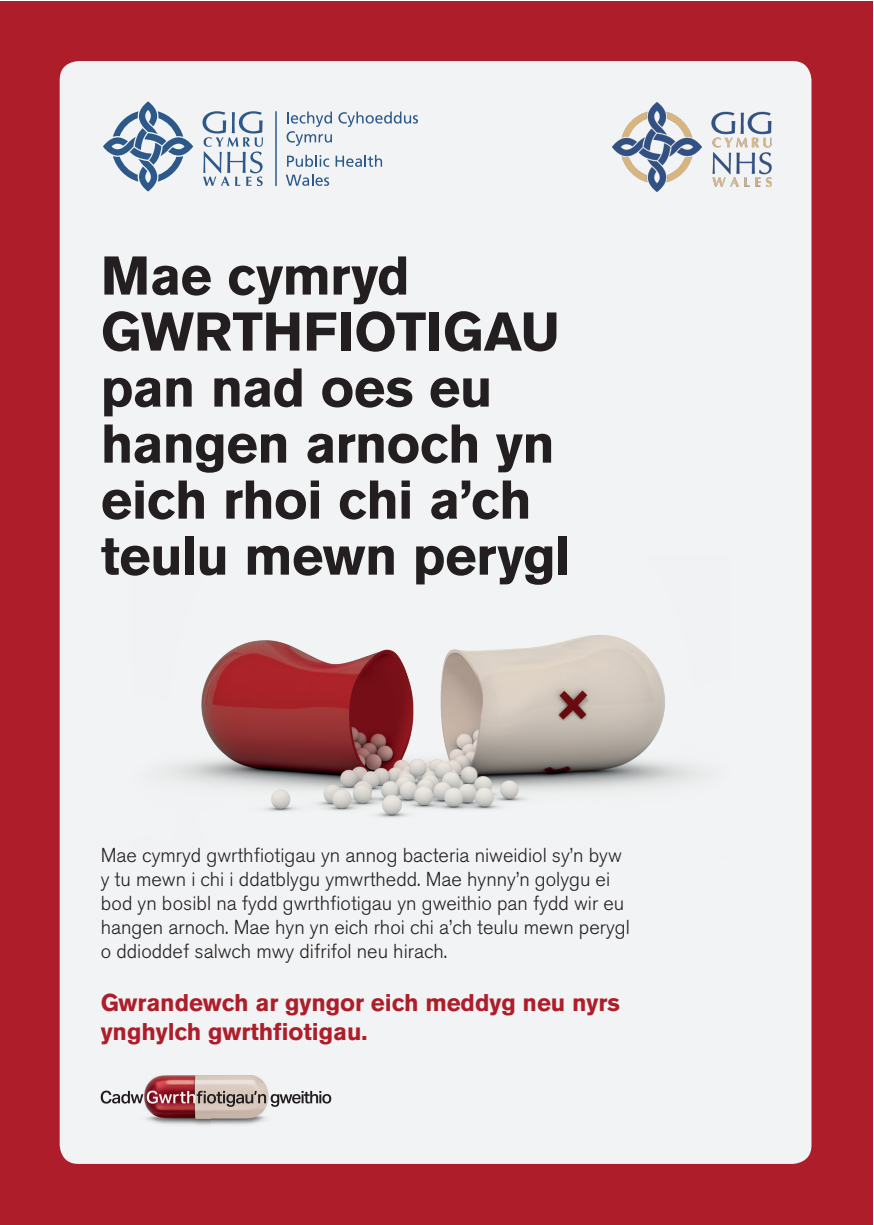
<style>
.page{position:relative;width:874px;height:1225px;background:#fff}
.page>*{position:absolute;margin:0;border:0;box-sizing:border-box;transform-origin:0 0}
.t1{font:700 54px/56px "Akzidenz Grotesk BE";letter-spacing:-.015em;color:#231f20}
.t2{font:700 24px/28.8px "Akzidenz Grotesk BE";letter-spacing:-.005em;color:#ae1d2a}
.t3{font:300 20px/24px "Akzidenz Grotesk BE";color:#231f20}
</style>
<div class="page">
<div style="left:0;top:2px;width:872px;height:1223px;background:#ae1d2a"></div>
<div style="left:55px;top:56px;width:761px;height:1113px;background:#f2f3f4;border-radius:24px"></div>
<div style="left:50px;top:51px;width:771px;height:1123px;border:10px solid #ae1d2a;border-radius:24px"></div>
<img style="left:167px;top:635px;width:535px;height:183px">
<img style="left:145px;top:1075px;width:133px;height:50px">
<svg style="left:101px;top:1090px;width:230px;height:16px"></svg>
<svg style="left:338px;top:112px;width:80px;height:15px"></svg>
<svg style="left:286px;top:112px;width:46px;height:34px"></svg>
<svg style="left:287px;top:155px;width:42px;height:12px"></svg>
<svg style="left:335px;top:155px;width:47px;height:12px"></svg>
<svg style="left:285px;top:174px;width:44px;height:12px"></svg>
<hr style="left:275px;top:111px;width:1px;height:75px;background:#2c598a">
<svg style="left:103px;top:101px;width:90px;height:91px"></svg>
<svg style="left:202px;top:111px;width:61px;height:75px"></svg>
<img style="left:612px;top:102px;width:160px;height:90px">
<h1 class="t1" style="left:101px;top:248px;width:471px">Mae cymryd<br>GWRTHFIOTIGAU pan nad oes eu hangen arnoch yn eich rhoi chi a’ch teulu mewn perygl</h1>
<p class="t3" style="left:101px;top:843px;width:530px">Mae cymryd gwrthfiotigau yn annog bacteria niweidiol sy’n byw y tu mewn i chi i ddatblygu ymwrthedd. Mae hynny’n golygu ei bod yn bosibl na fydd gwrthfiotigau yn gweithio pan fydd wir eu hangen arnoch. Mae hyn yn eich rhoi chi a’ch teulu mewn perygl o ddioddef salwch mwy difrifol neu hirach.</p>
<p class="t2" style="left:101px;top:988px;width:520px">Gwrandewch ar gyngor eich meddyg neu nyrs ynghylch gwrthfiotigau.</p>
</div>
